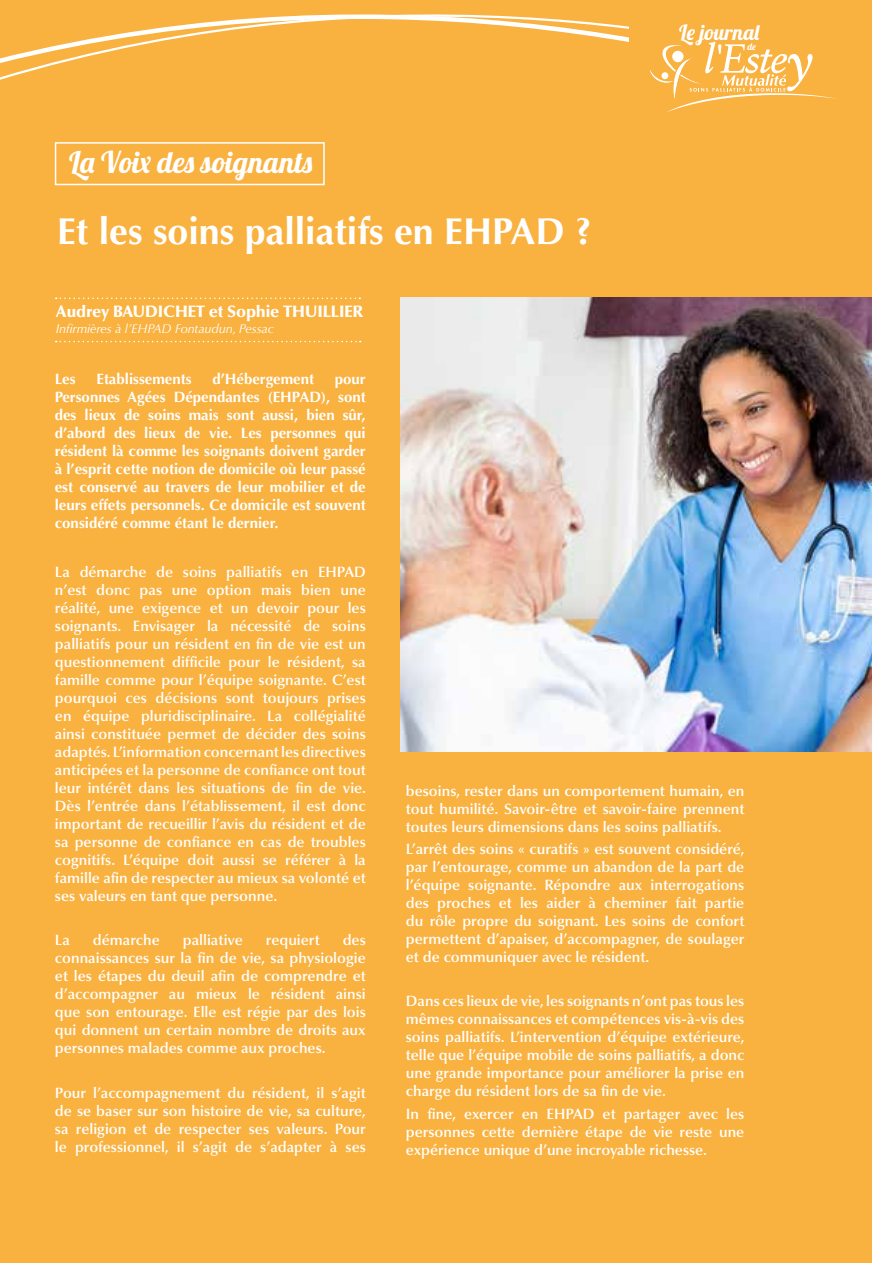
<style>
.page{position:relative;width:872px;height:1263px;background:#f9b13f}
.page>*{position:absolute;margin:0;border:0;box-sizing:border-box;transform-origin:0 0}
.t1{font:700 37.5px "Optima LT Std";color:#fff}
.t2{font:30px "Lobster 1.4";color:#fff}
.t3{font:21.3px "Lobster 1.4";color:#fff}
.t4{font:900 16.5px "Optima LT Std";letter-spacing:-.01em;color:#fff}
.t5{font:600 15px/18px "Optima LT Std";color:#fff;text-align:justify}
.t6{font:700 15px/18px "Optima LT Std";color:#fff;text-align:justify}
.t7{font:italic 12.75px "Optima LT Std";letter-spacing:-.01em;color:#fff}
.t8{font:9.6px "Lobster 1.4";color:#fff}
</style>
<div class="page">
<svg style="left:0;top:14px;width:561px;height:66px"></svg>
<svg style="left:56px;top:297px;width:304px;height:2px"></svg>
<svg style="left:56px;top:341px;width:305px;height:1px"></svg>
<div style="left:55px;top:142px;width:270px;height:43px;border:2px solid #fff"></div>
<svg style="left:561px;top:19px;width:276px;height:94px"></svg>
<img style="left:401px;top:297px;width:471px;height:454px">
<h2 class="t2" style="left:69px;top:143px;width:245px">La Voix des soignants</h2>
<h1 class="t1" style="left:57px;top:209px;width:536px">Et les soins palliatifs en EHPAD ?</h1>
<p class="t4" style="left:56px;top:302px;width:309px">Audrey BAUDICHET et Sophie THUILLIER</p>
<p class="t7" style="left:56px;top:321px;width:220px">Infirmières à l’EHPAD Fontaudun, Pessac</p>
<p class="t6" style="left:55px;top:370px;width:22px">Les</p>
<p class="t6" style="left:96px;top:370px;width:97px">Etablissements</p>
<p class="t6" style="left:212px;top:370px;width:103px">d’Hébergement</p>
<p class="t6" style="left:55px;top:370px;width:312px;text-indent:280px">pour Personnes Agées Dépendantes (EHPAD), sont des lieux de soins mais sont aussi, bien sûr, d’abord des lieux de vie. Les personnes qui résident là comme les soignants doivent garder à l’esprit cette notion de domicile où leur passé est conservé au travers de leur mobilier et de leurs effets personnels. Ce domicile est souvent considéré comme étant le dernier.</p>
<h3 class="t3" style="left:679px;top:19px;width:82px">Le journal</h3>
<p class="t8" style="left:747px;top:40px;width:10px">de</p>
<p class="t5" style="left:55px;top:563px;width:313px">La démarche de soins palliatifs en EHPAD n’est donc pas une option mais bien une réalité, une exigence et un devoir pour les soignants. Envisager la nécessité de soins palliatifs pour un résident en fin de vie est un questionnement difficile pour le résident, sa famille comme pour l’équipe soignante. C’est pourquoi ces décisions sont toujours prises en équipe pluridisciplinaire. La collégialité ainsi constituée permet de décider des soins adaptés. L’information concernant les directives anticipées et la personne de confiance ont tout leur intérêt dans les situations de fin de vie.<br>Dès l’entrée dans l’établissement, il est donc important de recueillir l’avis du résident et de sa personne de confiance en cas de troubles cognitifs. L’équipe doit aussi se référer à la famille afin de respecter au mieux sa volonté et ses valeurs en tant que personne.</p>
<p class="t5" style="left:55px;top:931px;width:16px">La</p>
<p class="t5" style="left:93px;top:931px;width:68px">démarche</p>
<p class="t5" style="left:183px;top:931px;width:61px">palliative</p>
<p class="t5" style="left:266px;top:931px;width:55px">requiert</p>
<p class="t5" style="left:55px;top:931px;width:312px;text-indent:288px">des connaissances sur la fin de vie, sa physiologie et les étapes du deuil afin de comprendre et d’accompagner au mieux le résident ainsi que son entourage. Elle est régie par des lois qui donnent un certain nombre de droits aux personnes malades comme aux proches.</p>
<p class="t5" style="left:55px;top:1084px;width:313px">Pour l’accompagnement du résident, il s’agit de se baser sur son histoire de vie, sa culture, sa religion et de respecter ses valeurs. Pour le professionnel, il s’agit de s’adapter à ses</p>
<p class="t5" style="left:406px;top:782px;width:340px">besoins, rester dans un comportement humain, en tout humilité. Savoir-être et savoir-faire prennent toutes leurs dimensions dans les soins palliatifs.</p>
<p class="t5" style="left:406px;top:840px;width:340px">L’arrêt des soins « curatifs » est souvent considéré, par l’entourage, comme un abandon de la part de l’équipe soignante. Répondre aux interrogations des proches et les aider à cheminer fait partie du rôle propre du soignant. Les soins de confort permettent d’apaiser, d’accompagner, de soulager et de communiquer avec le résident.</p>
<p class="t5" style="left:406px;top:992px;width:340px">Dans ces lieux de vie, les soignants n’ont pas tous les mêmes connaissances et compétences vis-à-vis des soins palliatifs. L’intervention d’équipe extérieure, telle que l’équipe mobile de soins palliatifs, a donc une grande importance pour améliorer la prise en charge du résident lors de sa fin de vie.</p>
<p class="t5" style="left:406px;top:1105px;width:340px">In fine, exercer en EHPAD et partager avec les personnes cette dernière étape de vie reste une expérience unique d’une incroyable richesse.</p>
</div>
